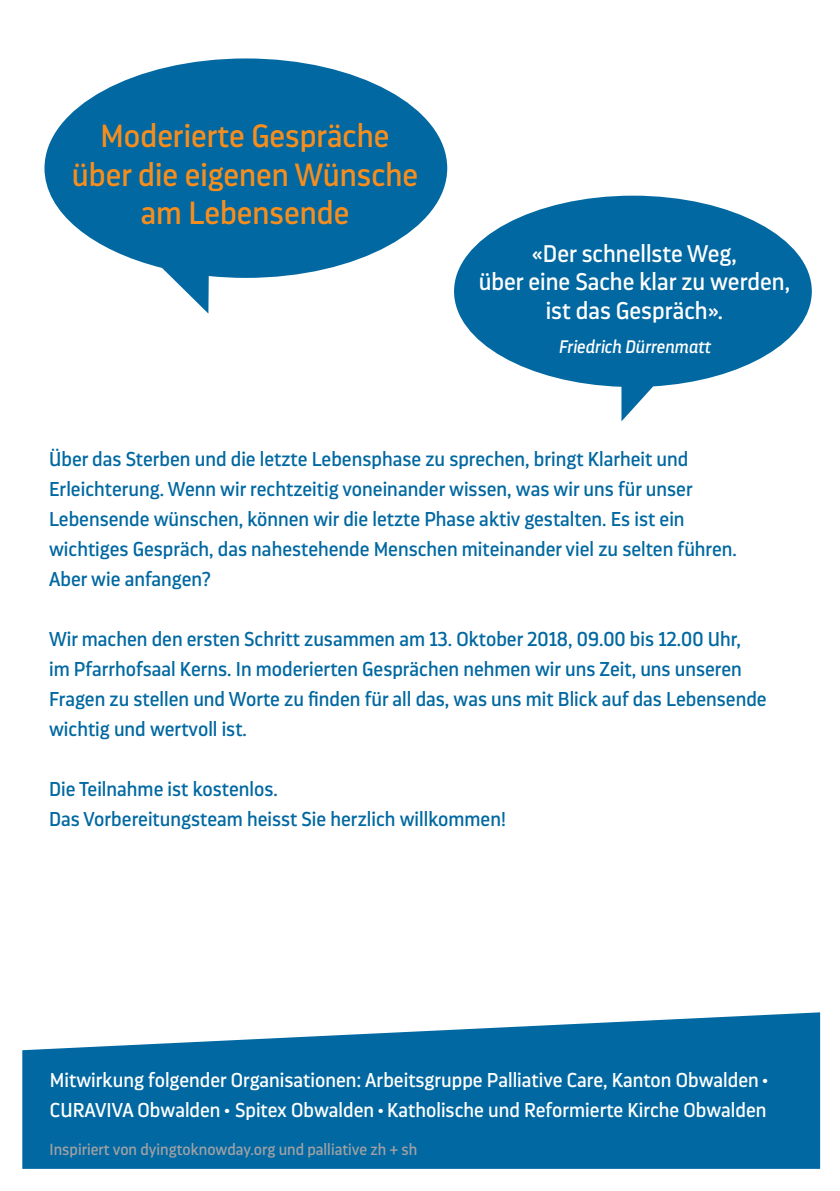
<style>
.page{position:relative;width:840px;height:1191px;background:#fff}
.page>*{position:absolute;margin:0;border:0;box-sizing:border-box;transform-origin:0 0}
.t1{font:32px "Darwin Pro";color:#f68e1e}
.t2{font:24px "Darwin Pro";color:#fff}
.t3{font:20px/30px "Darwin Pro";color:#0168a1}
.t4{font:20px "Darwin Pro";color:#fff}
.t5{font:italic 18px "Darwin Pro";color:#fff}
.t6{font:16px "Darwin Pro";color:#a0a1a5}
.t7{font:6px "Zapf Dingbats Std";color:#fff}
</style>
<div class="page">
<svg style="left:454px;top:196px;width:357px;height:225px;fill:#0168a1"></svg>
<svg style="left:44px;top:58px;width:403px;height:256px;fill:#0168a1"></svg>
<svg style="left:22px;top:1012px;width:797px;height:156px;background:#207aac"></svg>
<p class="t1" style="left:100px;top:115px;width:290px">Moderierte Gespräche</p>
<p class="t1" style="left:72px;top:153px;width:347px">über die eigenen Wünsche</p>
<p class="t1" style="left:141px;top:192px;width:210px">am Lebensende</p>
<p class="t2" style="left:531px;top:237px;width:206px">«Der schnellste Weg,</p>
<p class="t2" style="left:478px;top:266px;width:312px">über eine Sache klar zu werden,</p>
<p class="t2" style="left:545px;top:295px;width:179px">ist das Gespräch».</p>
<p class="t5" style="left:558px;top:334px;width:153px">Friedrich Dürrenmatt</p>
<p class="t3" style="left:49px;top:443px;width:640px">Über das Sterben und die letzte Lebensphase zu sprechen, bringt Klarheit und</p>
<p class="t3" style="left:49px;top:473px;width:645px">Erleichterung. Wenn wir rechtzeitig voneinander wissen, was wir uns für unser</p>
<p class="t3" style="left:49px;top:503px;width:636px">Lebensende wünschen, können wir die letzte Phase aktiv gestalten. Es ist ein</p>
<p class="t3" style="left:49px;top:533px;width:689px">wichtiges Gespräch, das nahestehende Menschen miteinander viel zu selten führen.</p>
<p class="t3" style="left:49px;top:563px;width:163px">Aber wie anfangen?</p>
<p class="t3" style="left:49px;top:623px;width:693px">Wir machen den ersten Schritt zusammen am 13. Oktober 2018, 09.00 bis 12.00 Uhr,</p>
<p class="t3" style="left:49px;top:653px;width:718px">im Pfarrhofsaal Kerns. In moderierten Gesprächen nehmen wir uns Zeit, uns unseren<br>Fragen zu stellen und Worte zu finden für all das, was uns mit Blick auf das Lebensende wichtig und wertvoll ist.</p>
<p class="t3" style="left:49px;top:773px;width:230px">Die Teilnahme ist kostenlos.</p>
<p class="t3" style="left:49px;top:803px;width:458px">Das Vorbereitungsteam heisst Sie herzlich willkommen!</p>
<p class="t4" style="left:50px;top:1067px;width:710px">Mitwirkung folgender Organisationen: Arbeitsgruppe Palliative Care, Kanton Obwalden</p>
<p class="t7" style="left:762px;top:1078px;width:6px">●</p>
<p class="t4" style="left:50px;top:1097px;width:717px">CURAVIVA Obwalden ● Spitex Obwalden ● Katholische und Reformierte Kirche Obwalden</p>
<p class="t6" style="left:50px;top:1138px;width:369px">Inspiriert von dyingtoknowday.org und palliative zh + sh</p>
</div>
